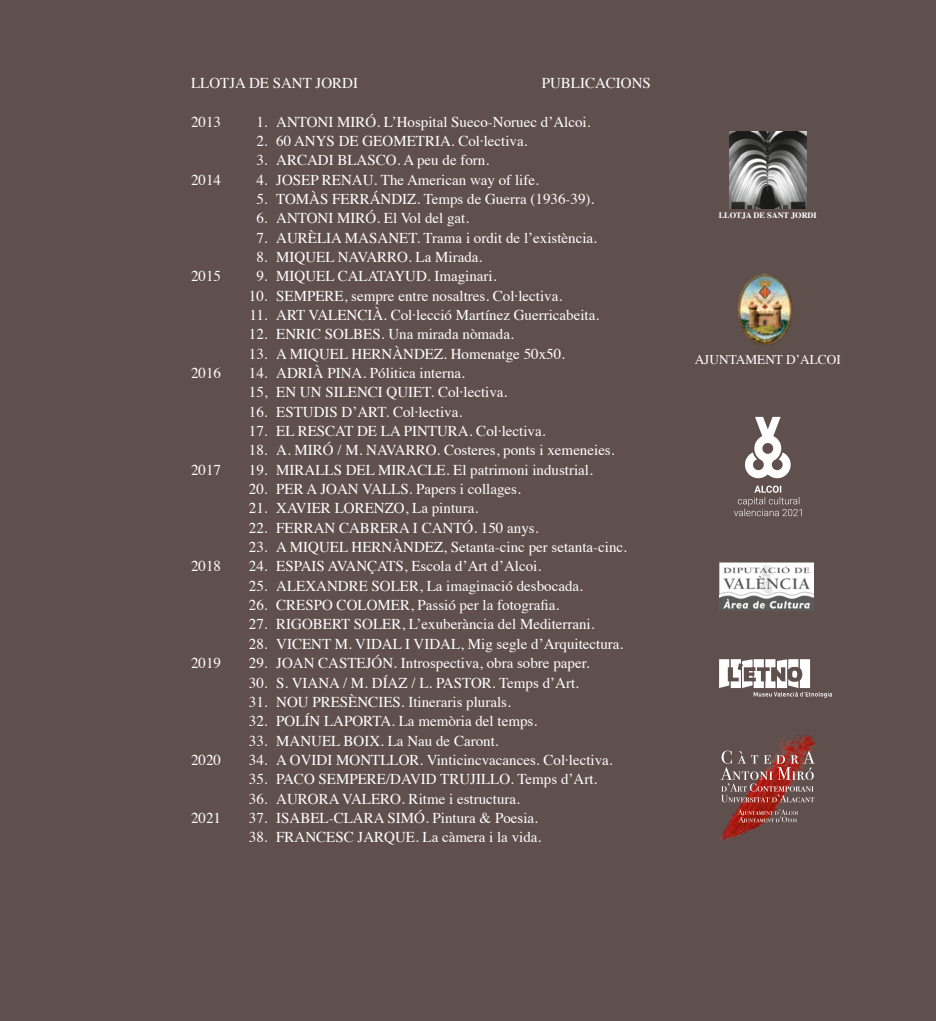
<style>
.page{position:relative;width:936px;height:1021px;background:#fff}
.page>*{position:absolute;margin:0;border:0;box-sizing:border-box;transform-origin:0 0}
.t1{font:15px/19.4px "Times";color:#fff}
.t2{font:13.35px "Times";color:#fff}
.t3{font:700 8.25px "Times";color:#fff}
</style>
<div class="page">
<div style="left:0;top:0;width:935px;height:1020px;background:#60504d"></div>
<img style="left:729px;top:132px;width:77px;height:76px">
<img style="left:738px;top:274px;width:55px;height:72px">
<img style="left:719px;top:735px;width:96px;height:106px">
<svg style="left:737px;top:809px;width:60px;height:13px"></svg>
<svg style="left:720px;top:750px;width:95px;height:52px"></svg>
<img style="left:719px;top:563px;width:94px;height:47px">
<img style="left:719px;top:659px;width:113px;height:39px">
<svg style="left:734px;top:485px;width:67px;height:31px"></svg>
<svg style="left:745px;top:417px;width:45px;height:61px"></svg>
<p class="t1" style="left:191px;top:74px;width:168px">LLOTJA DE SANT JORDI</p>
<p class="t1" style="left:541px;top:74px;width:111px">PUBLICACIONS</p>
<p class="t1" style="left:191px;top:113px;width:31px">2013</p>
<p class="t1" style="left:256px;top:113px;width:335px">1. ANTONI MIRÓ. L’Hospital Sueco-Noruec d’Alcoi.</p>
<p class="t1" style="left:256px;top:132px;width:272px">2. 60 ANYS DE GEOMETRIA. Col·lectiva.</p>
<p class="t1" style="left:256px;top:152px;width:234px">3. ARCADI BLASCO. A peu de forn.</p>
<p class="t1" style="left:191px;top:171px;width:31px">2014</p>
<p class="t1" style="left:256px;top:171px;width:284px">4. JOSEP RENAU. The American way of life.</p>
<p class="t1" style="left:256px;top:190px;width:339px">5. TOMÀS FERRÁNDIZ. Temps de Guerra (1936-39).</p>
<p class="t1" style="left:256px;top:210px;width:214px">6. ANTONI MIRÓ. El Vol del gat.</p>
<p class="t1" style="left:256px;top:229px;width:342px">7. AURÈLIA MASANET. Trama i ordit de l’existència.</p>
<p class="t1" style="left:256px;top:248px;width:227px">8. MIQUEL NAVARRO. La Mirada.</p>
<p class="t1" style="left:191px;top:268px;width:31px">2015</p>
<p class="t1" style="left:256px;top:268px;width:241px">9. MIQUEL CALATAYUD. Imaginari.</p>
<p class="t1" style="left:249px;top:287px;width:315px">10. SEMPERE, sempre entre nosaltres. Col·lectiva.</p>
<p class="t1" style="left:249px;top:306px;width:351px">11. ART VALENCIÀ. Col·lecció Martínez Guerricabeita.</p>
<p class="t1" style="left:249px;top:326px;width:266px">12. ENRIC SOLBES. Una mirada nòmada.</p>
<p class="t1" style="left:249px;top:345px;width:317px">13. A MIQUEL HERNÀNDEZ. Homenatge 50x50.</p>
<p class="t1" style="left:191px;top:364px;width:31px">2016</p>
<p class="t1" style="left:249px;top:364px;width:260px">14. ADRIÀ PINA. Pólitica interna.<br>15, EN UN SILENCI QUIET. Col·lectiva.</p>
<p class="t1" style="left:249px;top:403px;width:215px">16. ESTUDIS D’ART. Col·lectiva.</p>
<p class="t1" style="left:249px;top:422px;width:298px">17. EL RESCAT DE LA PINTURA. Col·lectiva.</p>
<p class="t1" style="left:249px;top:442px;width:367px">18. A. MIRÓ / M. NAVARRO. Costeres, ponts i xemeneies.</p>
<p class="t1" style="left:191px;top:461px;width:31px">2017</p>
<p class="t1" style="left:249px;top:461px;width:345px">19. MIRALLS DEL MIRACLE. El patrimoni industrial.</p>
<p class="t1" style="left:249px;top:480px;width:273px">20. PER A JOAN VALLS. Papers i collages.</p>
<p class="t1" style="left:249px;top:500px;width:231px">21. XAVIER LORENZO, La pintura.</p>
<p class="t1" style="left:249px;top:519px;width:291px">22. FERRAN CABRERA I CANTÓ. 150 anys.</p>
<p class="t1" style="left:249px;top:538px;width:379px">23. A MIQUEL HERNÀNDEZ, Setanta-cinc per setanta-cinc.</p>
<p class="t1" style="left:191px;top:558px;width:31px">2018</p>
<p class="t1" style="left:249px;top:558px;width:294px">24. ESPAIS AVANÇATS, Escola d’Art d’Alcoi.</p>
<p class="t1" style="left:249px;top:577px;width:335px">25. ALEXANDRE SOLER, La imaginació desbocada.</p>
<p class="t1" style="left:249px;top:596px;width:312px">26. CRESPO COLOMER, Passió per la fotografia.</p>
<p class="t1" style="left:249px;top:616px;width:347px">27. RIGOBERT SOLER, L’exuberància del Mediterrani.</p>
<p class="t1" style="left:249px;top:635px;width:376px">28. VICENT M. VIDAL I VIDAL, Mig segle d’Arquitectura.</p>
<p class="t1" style="left:191px;top:654px;width:31px">2019</p>
<p class="t1" style="left:249px;top:654px;width:342px">29. JOAN CASTEJÓN. Introspectiva, obra sobre paper.</p>
<p class="t1" style="left:249px;top:674px;width:331px">30. S. VIANA / M. DÍAZ / L. PASTOR. Temps d’Art.</p>
<p class="t1" style="left:249px;top:693px;width:263px">31. NOU PRESÈNCIES. Itineraris plurals.</p>
<p class="t1" style="left:249px;top:712px;width:290px">32. POLÍN LAPORTA. La memòria del temps.</p>
<p class="t1" style="left:249px;top:732px;width:251px">33. MANUEL BOIX. La Nau de Caront.</p>
<p class="t1" style="left:191px;top:751px;width:31px">2020</p>
<p class="t1" style="left:249px;top:751px;width:365px">34. A OVIDI MONTLLOR. Vinticincvacances. Col·lectiva.</p>
<p class="t1" style="left:249px;top:770px;width:350px">35. PACO SEMPERE/DAVID TRUJILLO. Temps d’Art.</p>
<p class="t1" style="left:249px;top:790px;width:272px">36. AURORA VALERO. Ritme i estructura.</p>
<p class="t1" style="left:191px;top:809px;width:31px">2021</p>
<p class="t1" style="left:249px;top:809px;width:290px">37. ISABEL-CLARA SIMÓ. Pintura &amp; Poesia.</p>
<p class="t1" style="left:249px;top:828px;width:294px">38. FRANCESC JARQUE. La càmera i la vida.</p>
<p class="t3" style="left:718px;top:212px;width:100px">LLOTJA DE SANT JORDI</p>
<p class="t2" style="left:694px;top:354px;width:148px">AJUNTAMENT D’ALCOI</p>
</div>
